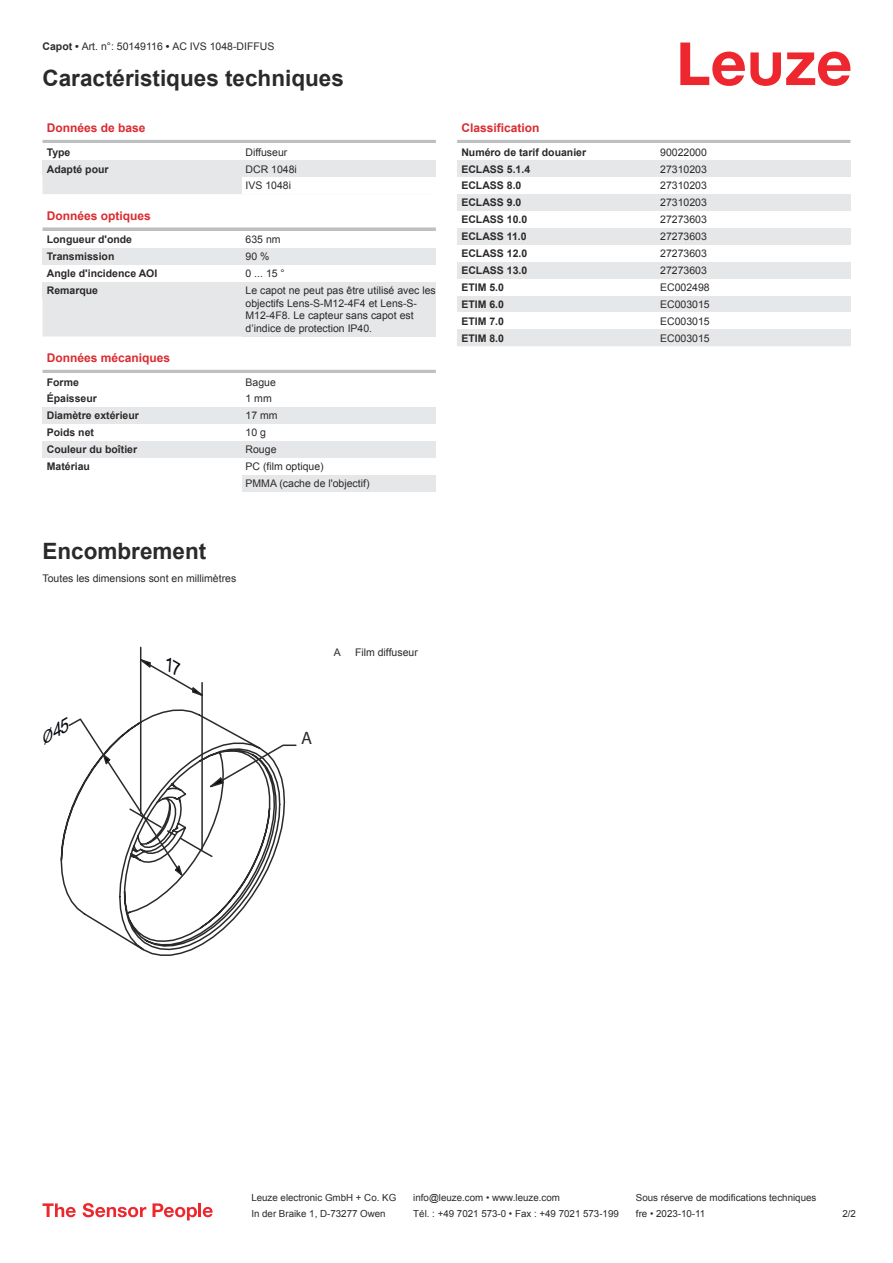
<style>
.page{position:relative;width:893px;height:1263px;background:#fff}
.page>*{position:absolute;margin:0;border:0;box-sizing:border-box;transform-origin:0 0}
.t1{font:700 22.5px "Arial";color:#2b292a}
.t2{font:18px "Myriad Pro";color:#2b292a}
.t3{font:700 12px "Arial";color:#db2a30}
.t4{font:10.5px/12.6px "Arial";color:#2b292a}
.t5{font:700 10.5px "Arial";color:#2b292a}
.t6{font:9.75px "Arial";color:#2b292a}
.s1{font-weight:700}
</style>
<div class="page">
<svg style="left:680px;top:43px;width:170px;height:43px"></svg>
<svg style="left:43px;top:177px;width:393px;height:160px;fill:#e6e7e9"></svg>
<hr style="left:43px;top:140px;width:393px;height:3px;background:#bdbfc1">
<div style="left:43px;top:160px;width:199px;height:17px;background:#e6e7e9"></div>
<div style="left:242px;top:160px;width:194px;height:17px;background:#e6e7e9"></div>
<div style="left:242px;top:177px;width:194px;height:17px;background:#fff"></div>
<div style="left:43px;top:211px;width:393px;height:18px;background:#fff"></div>
<svg style="left:43px;top:227px;width:393px;height:4px;background:#c4c6c8"></svg>
<div style="left:43px;top:231px;width:199px;height:17px;background:#fff"></div>
<div style="left:242px;top:231px;width:194px;height:17px;background:#fff"></div>
<div style="left:43px;top:248px;width:199px;height:17px;background:#e6e7e9"></div>
<div style="left:242px;top:248px;width:194px;height:17px;background:#e6e7e9"></div>
<div style="left:43px;top:265px;width:199px;height:17px;background:#fff"></div>
<div style="left:242px;top:265px;width:194px;height:17px;background:#fff"></div>
<div style="left:43px;top:282px;width:199px;height:17px;background:#e6e7e9"></div>
<div style="left:242px;top:282px;width:194px;height:54px;background:#e6e7e9"></div>
<hr style="left:43px;top:370px;width:393px;height:3px;background:#bdbfc1">
<div style="left:43px;top:407px;width:199px;height:17px;background:#e6e7e9"></div>
<div style="left:242px;top:407px;width:194px;height:17px;background:#e6e7e9"></div>
<div style="left:43px;top:441px;width:199px;height:17px;background:#e6e7e9"></div>
<div style="left:242px;top:441px;width:194px;height:17px;background:#e6e7e9"></div>
<div style="left:242px;top:475px;width:194px;height:17px;background:#e6e7e9"></div>
<hr style="left:457px;top:140px;width:393px;height:3px;background:#bdbfc1">
<div style="left:457px;top:160px;width:200px;height:17px;background:#e6e7e9"></div>
<div style="left:657px;top:160px;width:193px;height:17px;background:#e6e7e9"></div>
<div style="left:457px;top:194px;width:200px;height:17px;background:#e6e7e9"></div>
<div style="left:657px;top:194px;width:193px;height:17px;background:#e6e7e9"></div>
<div style="left:457px;top:228px;width:200px;height:17px;background:#e6e7e9"></div>
<div style="left:657px;top:228px;width:193px;height:17px;background:#e6e7e9"></div>
<div style="left:457px;top:262px;width:200px;height:17px;background:#e6e7e9"></div>
<div style="left:657px;top:262px;width:193px;height:17px;background:#e6e7e9"></div>
<div style="left:457px;top:296px;width:200px;height:16px;background:#e6e7e9"></div>
<div style="left:657px;top:296px;width:193px;height:16px;background:#e6e7e9"></div>
<div style="left:457px;top:329px;width:200px;height:17px;background:#e6e7e9"></div>
<div style="left:657px;top:329px;width:193px;height:17px;background:#e6e7e9"></div>
<svg style="left:43px;top:1203px;width:33px;height:14px"></svg>
<svg style="left:83px;top:1203px;width:63px;height:14px"></svg>
<svg style="left:153px;top:1203px;width:44px;height:17px"></svg>
<hr style="left:198px;top:1203px;width:3px;height:14px;background:#ed272d">
<svg style="left:203px;top:1207px;width:10px;height:10px"></svg>
<svg style="left:62px;top:879px;width:201px;height:77px"></svg>
<svg style="left:60px;top:647px;width:237px;height:232px"></svg>
<p class="t4" style="left:43px;top:41px;width:233px"><span class="s1">Capot •</span> Art. n°: 50149116 <span class="s1">•</span> AC IVS 1048-DIFFUS</p>
<h1 class="t1" style="left:43px;top:70px;width:303px">Caractéristiques techniques</h1>
<p class="t3" style="left:47px;top:123px;width:100px">Données de base</p>
<p class="t5" style="left:47px;top:148px;width:25px">Type</p>
<p class="t4" style="left:246px;top:147px;width:43px">Diffuseur</p>
<p class="t5" style="left:47px;top:165px;width:63px">Adapté pour</p>
<p class="t4" style="left:246px;top:161px;width:53px;line-height:17px">DCR 1048i<br>IVS 1048i</p>
<p class="t3" style="left:47px;top:211px;width:106px">Données optiques</p>
<p class="t5" style="left:47px;top:236px;width:87px">Longueur d'onde</p>
<p class="t4" style="left:246px;top:234px;width:37px">635 nm</p>
<p class="t5" style="left:47px;top:252px;width:69px">Transmission</p>
<p class="t4" style="left:246px;top:251px;width:25px">90 %</p>
<p class="t5" style="left:47px;top:269px;width:112px">Angle d'incidence AOI</p>
<p class="t4" style="left:246px;top:268px;width:41px">0 ... 15 °</p>
<p class="t5" style="left:47px;top:286px;width:53px">Remarque</p>
<p class="t4" style="left:246px;top:285px;width:192px">Le capot ne peut pas être utilisé avec les objectifs Lens-S-M12-4F4 et Lens-S-M12-4F8. Le capteur sans capot est d’indice de protection IP40.</p>
<p class="t3" style="left:47px;top:353px;width:125px">Données mécaniques</p>
<p class="t5" style="left:47px;top:378px;width:34px">Forme</p>
<p class="t4" style="left:246px;top:376px;width:32px">Bague</p>
<p class="t5" style="left:47px;top:395px;width:52px">Épaisseur</p>
<p class="t4" style="left:246px;top:393px;width:28px">1 mm</p>
<p class="t5" style="left:47px;top:412px;width:94px">Diamètre extérieur</p>
<p class="t4" style="left:246px;top:410px;width:34px">17 mm</p>
<p class="t5" style="left:47px;top:429px;width:49px">Poids net</p>
<p class="t4" style="left:246px;top:427px;width:22px">10 g</p>
<p class="t5" style="left:47px;top:445px;width:92px">Couleur du boîtier</p>
<p class="t4" style="left:246px;top:444px;width:32px">Rouge</p>
<p class="t5" style="left:47px;top:462px;width:45px">Matériau</p>
<p class="t4" style="left:246px;top:459px;width:125px;line-height:17px">PC (film optique)<br>PMMA (cache de l'objectif)</p>
<h1 class="t1" style="left:43px;top:542px;width:165px">Encombrement</h1>
<p class="t4" style="left:43px;top:573px;width:195px">Toutes les dimensions sont en millimètres</p>
<p class="t3" style="left:461px;top:123px;width:80px">Classification</p>
<p class="t5" style="left:461px;top:148px;width:126px">Numéro de tarif douanier</p>
<p class="t4" style="left:660px;top:147px;width:48px">90022000</p>
<p class="t5" style="left:461px;top:165px;width:70px">ECLASS 5.1.4</p>
<p class="t4" style="left:660px;top:164px;width:48px">27310203</p>
<p class="t5" style="left:461px;top:182px;width:62px">ECLASS 8.0</p>
<p class="t4" style="left:660px;top:180px;width:48px">27310203</p>
<p class="t5" style="left:461px;top:199px;width:62px">ECLASS 9.0</p>
<p class="t4" style="left:660px;top:197px;width:48px">27310203</p>
<p class="t5" style="left:461px;top:216px;width:67px">ECLASS 10.0</p>
<p class="t4" style="left:660px;top:214px;width:48px">27273603</p>
<p class="t5" style="left:461px;top:233px;width:67px">ECLASS 11.0</p>
<p class="t4" style="left:660px;top:231px;width:48px">27273603</p>
<p class="t5" style="left:461px;top:249px;width:67px">ECLASS 12.0</p>
<p class="t4" style="left:660px;top:248px;width:48px">27273603</p>
<p class="t5" style="left:461px;top:266px;width:67px">ECLASS 13.0</p>
<p class="t4" style="left:660px;top:265px;width:48px">27273603</p>
<p class="t5" style="left:461px;top:283px;width:44px">ETIM 5.0</p>
<p class="t4" style="left:660px;top:282px;width:51px">EC002498</p>
<p class="t5" style="left:461px;top:300px;width:44px">ETIM 6.0</p>
<p class="t4" style="left:660px;top:299px;width:51px">EC003015</p>
<p class="t5" style="left:461px;top:317px;width:44px">ETIM 7.0</p>
<p class="t4" style="left:660px;top:316px;width:51px">EC003015</p>
<p class="t5" style="left:461px;top:334px;width:44px">ETIM 8.0</p>
<p class="t4" style="left:660px;top:333px;width:51px">EC003015</p>
<p class="t4" style="left:334px;top:647px;width:9px">A</p>
<p class="t4" style="left:355px;top:647px;width:64px">Film diffuseur</p>
<h2 class="t2" style="left:301px;top:727px;width:13px">A</h2>
<p class="t6" style="left:251px;top:1194px;width:146px">Leuze electronic GmbH + Co. KG</p>
<p class="t6" style="left:413px;top:1194px;width:148px">info@leuze.com • www.leuze.com</p>
<p class="t6" style="left:636px;top:1194px;width:182px">Sous réserve de modifications techniques</p>
<p class="t6" style="left:251px;top:1210px;width:136px">In der Braike 1, D-73277 Owen</p>
<p class="t6" style="left:413px;top:1210px;width:207px">Tél. : +49 7021 573-0 • Fax : +49 7021 573-199</p>
<p class="t6" style="left:636px;top:1210px;width:71px">fre • 2023-10-11</p>
<p class="t6" style="left:842px;top:1210px;width:15px">2 /2</p>
</div>
